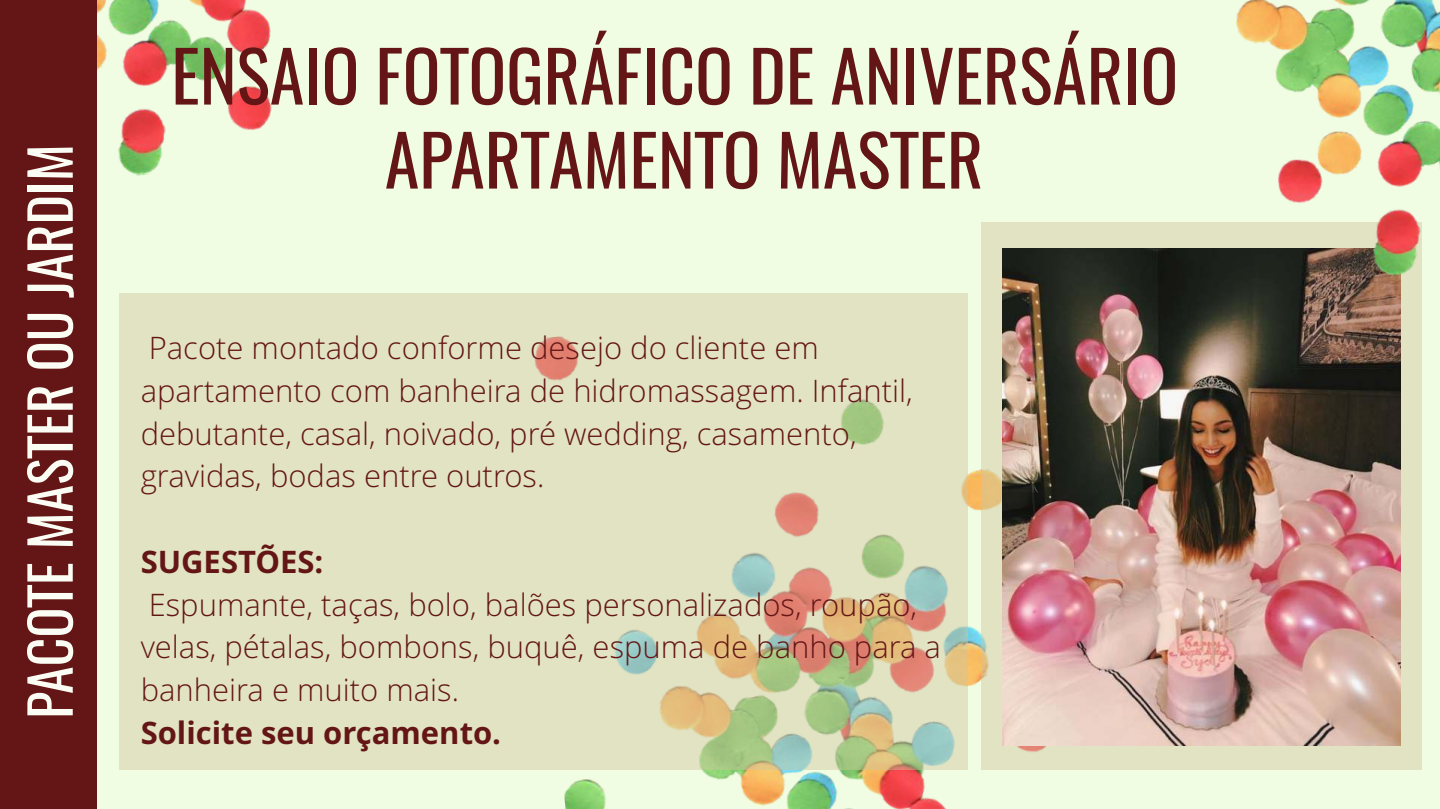
<style>
.page{position:relative;width:1440px;height:809px;background:#f1fde3}
.page>*{position:absolute;margin:0;border:0;box-sizing:border-box;transform-origin:0 0}
.t1{font:70px/84px "Oswald";color:#641616;text-align:center}
.t2{font:56px "Oswald";color:#fbfdf4}
.t3{font:300 31px/42.7px "Open Sans";color:#641616}
.t4{font:700 31px "Open Sans";color:#641616}
</style>
<div class="page">
<img style="left:521px;top:293px;width:541px;height:516px">
<img style="left:97px;top:0;width:175px;height:176px">
<div style="left:0;top:0;width:97px;height:809px;background:#641616"></div>
<svg style="left:119px;top:293px;width:848px;height:476px;background:#ddddbc"></svg>
<div style="left:981px;top:222px;width:440px;height:547px;background:#e1e3c3"></div>
<img style="left:1002px;top:248px;width:398px;height:498px">
<img style="left:1183px;top:0;width:257px;height:293px">
<h2 class="t2" style="left:6px;top:719px;width:576px;rotate:-90deg">PACOTE MASTER OU JARDIM</h2>
<h1 class="t1" style="left:171px;top:31px;width:1008px">ENSAIO FOTOGRÁFICO DE ANIVERSÁRIO<br>APARTAMENTO MASTER</h1>
<p class="t3" style="left:141px;top:330px;width:774px">Pacote montado conforme desejo do cliente em apartamento com banheira de hidromassagem. Infantil, debutante, casal, noivado, pré wedding, casamento, gravidas, bodas entre outros.</p>
<p class="t4" style="left:141px;top:549px;width:184px">SUGESTÕES:</p>
<p class="t3" style="left:141px;top:586px;width:802px">Espumante, taças, bolo, balões personalizados, roupão, velas, pétalas, bombons, buquê, espuma de banho para a banheira e muito mais.</p>
<p class="t4" style="left:141px;top:720px;width:362px">Solicite seu orçamento.</p>
</div>
